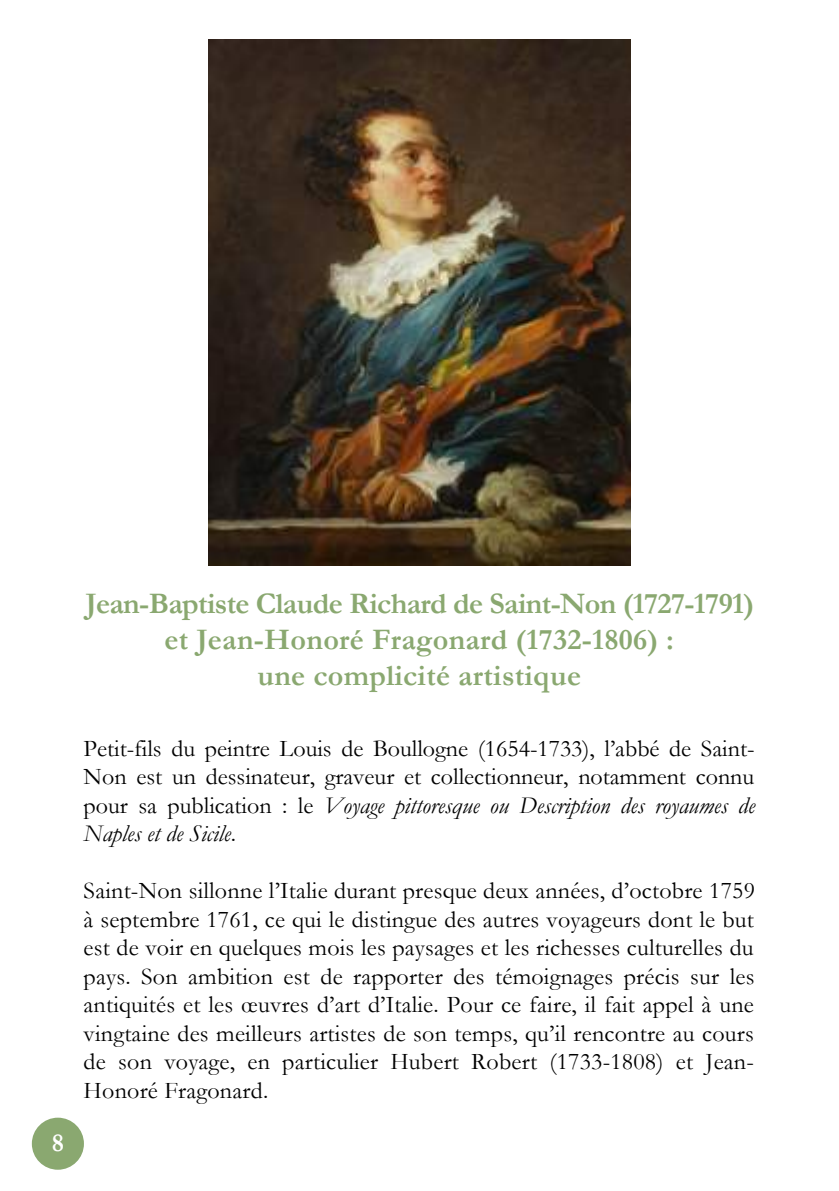
<style>
.page{position:relative;width:839px;height:1191px;background:#fff}
.page>*{position:absolute;margin:0;border:0;box-sizing:border-box;transform-origin:0 0}
.t1{font:700 30px/36px "Garamond";letter-spacing:.01em;color:#8aa870;text-align:center}
.t2{font:700 26px "Garamond";color:#fff}
.t3{font:24px/28.4px "Garamond";letter-spacing:.005em;color:#000;text-align:justify}
.s1{font-style:italic}
</style>
<div class="page">
<img style="left:209px;top:39px;width:421px;height:527px">
<div style="left:32px;top:1118px;width:52px;height:52px;background:#8aa870;border-radius:50%"></div>
<p class="t2" style="left:52px;top:1129px;width:14px">8</p>
<p class="t1" style="left:85px;top:586px;width:670px">Jean-Baptiste Claude Richard de Saint-Non (1727-1791) et Jean-Honoré Fragonard (1732-1806) :<br>une complicité artistique</p>
<p class="t3" style="left:84px;top:734px;width:673px">Petit-fils du peintre Louis de Boullogne (1654-1733), l’abbé de Saint-Non est un dessinateur, graveur et collectionneur, notamment connu pour sa publication : le <span class="s1">Voyage pittoresque ou Description des royaumes de Naples et de Sicile</span>.</p>
<p class="t3" style="left:84px;top:877px;width:672px">Saint-Non sillonne l’Italie durant presque deux années, d’octobre 1759 à septembre 1761, ce qui le distingue des autres voyageurs dont le but est de voir en quelques mois les paysages et les richesses culturelles du pays. Son ambition est de rapporter des témoignages précis sur les antiquités et les œuvres d’art d’Italie. Pour ce faire, il fait appel à une vingtaine des meilleurs artistes de son temps, qu’il rencontre au cours de son voyage, en particulier Hubert Robert (1733-1808) et Jean-Honoré Fragonard.</p>
</div>
